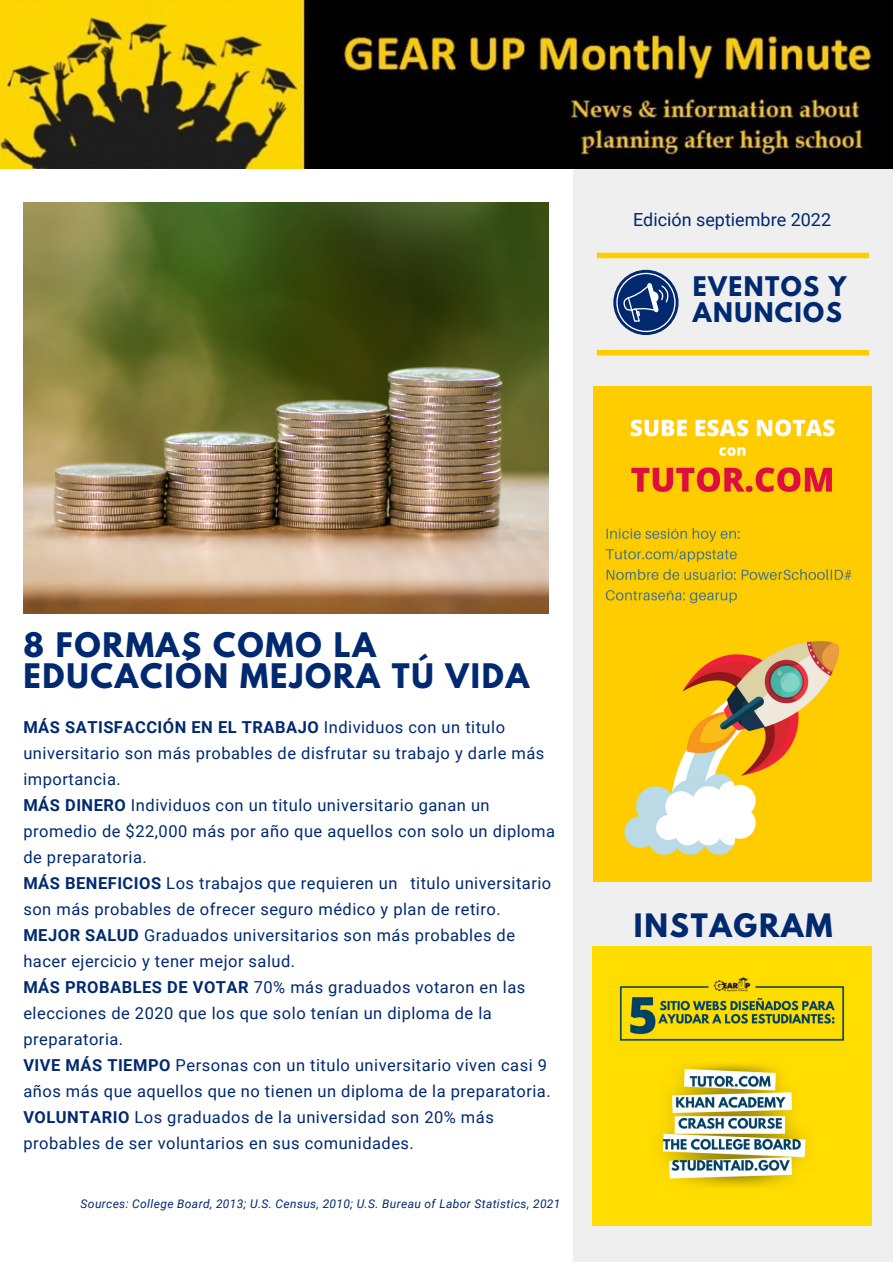
<style>
.page{position:relative;width:893px;height:1264px;background:#fff}
.page>*{position:absolute;margin:0;border:0;box-sizing:border-box;transform-origin:0 0}
.t1{font:700 30px/31.5px "League Spartan";letter-spacing:.06em;color:#002970}
.t2{font:700 28.65px "League Spartan";letter-spacing:.06em;color:#002970}
.t3{font:700 24px/25.8px "League Spartan";letter-spacing:.06em;color:#002970}
.t4{font:18px "Roboto";color:#002970}
.t5{font:16.5px/26px "Roboto";letter-spacing:.03em;color:#002970}
.t6{font:italic 12px "Roboto";letter-spacing:.03em;color:#002970}
.s1{font-weight:700}
</style>
<div class="page">
<div style="left:573px;top:119px;width:319px;height:1143px;background:#efefef"></div>
<img style="left:0;top:0;width:892px;height:169px">
<img style="left:23px;top:202px;width:525px;height:411px">
<img style="left:593px;top:386px;width:278px;height:495px">
<svg style="left:613px;top:270px;width:65px;height:65px"></svg>
<div style="left:616px;top:273px;width:59px;height:59px;border:1px solid #fff;border-radius:50%"></div>
<svg style="left:622px;top:282px;width:49px;height:41px"></svg>
<div style="left:596px;top:350px;width:272px;height:5px;background:#fc0"></div>
<div style="left:596px;top:253px;width:272px;height:5px;background:#fc0"></div>
<img style="left:592px;top:946px;width:279px;height:279px">
<p class="t4" style="left:633px;top:210px;width:199px">Edición septiembre 2022</p>
<h3 class="t3" style="left:692px;top:276px;width:155px">EVENTOS Y<br>ANUNCIOS</h3>
<h1 class="t1" style="left:23px;top:632px;width:507px">8 FORMAS COMO LA<br>EDUCACIÓN MEJORA TÚ VIDA</h1>
<p class="t5" style="left:23px;top:714px;width:533px"><span class="s1">MÁS SATISFACCIÓN EN EL TRABAJO</span> Individuos con un titulo universitario son más probables de disfrutar su trabajo y darle más importancia.<br><span class="s1">MÁS DINERO</span> Individuos con un titulo universitario ganan un promedio de $22,000 más por año que aquellos con solo un diploma de preparatoria.<br><span class="s1">MÁS BENEFICIOS</span> Los trabajos que requieren un titulo universitario son más probables de ofrecer seguro médico y plan de retiro.<br><span class="s1">MEJOR SALUD</span> Graduados universitarios son más probables de hacer ejercicio y tener mejor salud.<br><span class="s1">MÁS PROBABLES DE VOTAR</span> 70% más graduados votaron en las elecciones de 2020 que los que solo tenían un diploma de la preparatoria.<br><span class="s1">VIVE MÁS TIEMPO</span> Personas con un titulo universitario viven casi 9 años más que aquellos que no tienen un diploma de la preparatoria.<br><span class="s1">VOLUNTARIO</span> Los graduados de la universidad son 20% más probables de ser voluntarios en sus comunidades.</p>
<p class="t6" style="left:81px;top:1196px;width:481px">Sources: College Board, 2013; U.S. Census, 2010; U.S. Bureau of Labor Statistics, 2021</p>
<h2 class="t2" style="left:634px;top:910px;width:200px">INSTAGRAM</h2>
</div>
